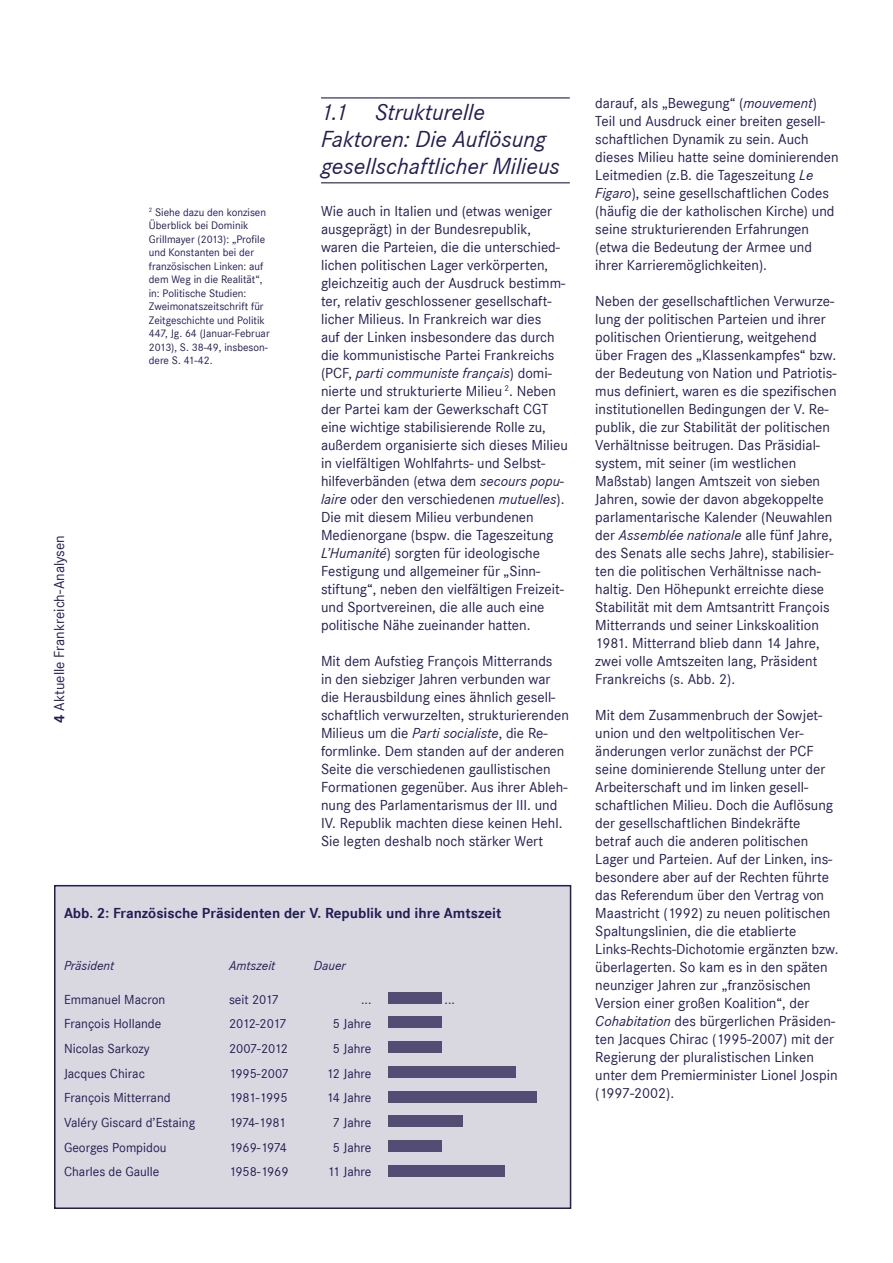
<style>
.page{position:relative;width:893px;height:1263px;background:#fff}
.page>*{position:absolute;margin:0;border:0;box-sizing:border-box;transform-origin:0 0}
.t1{font:italic 24px/27px "Corporate S";color:#221e54}
.t2{font:15px/18px "Corporate S";color:#221e54}
.t3{font:700 15px "Corporate S";color:#221e54}
.t4{font:13.5px "Corporate S";color:#221e54}
.t5{font:italic 13.5px "Corporate S";color:#221e54}
.t6{font:13.5px "Corporate S";letter-spacing:-.065em;color:#221e54}
.t7{font:13.5px "Corporate S";letter-spacing:-.02em;color:#221e54}
.t8{font:13.5px "Corporate S";letter-spacing:-.03em;color:#221e54}
.t9{font:13.5px "Corporate S";letter-spacing:-.06em;color:#221e54}
.t10{font:13.5px "Corporate S";letter-spacing:-.05em;color:#221e54}
.t11{font:11.25px/13.5px "Corporate S";color:#221e54}
.s1{font-weight:700}
.s2{font-style:italic}
</style>
<div class="page">
<hr style="left:321px;top:97px;width:249px;height:1px;background:#221e54">
<hr style="left:321px;top:182px;width:249px;height:1px;background:#221e54">
<div style="left:55px;top:886px;width:516px;height:322px;background:#d9d7e0"></div>
<div style="left:388px;top:992px;width:53px;height:11px;background:#534c74"></div>
<div style="left:388px;top:1016px;width:53px;height:12px;background:#534c74"></div>
<div style="left:388px;top:1041px;width:53px;height:12px;background:#534c74"></div>
<div style="left:388px;top:1066px;width:128px;height:12px;background:#534c74"></div>
<div style="left:388px;top:1091px;width:149px;height:11px;background:#534c74"></div>
<div style="left:388px;top:1115px;width:74px;height:12px;background:#534c74"></div>
<div style="left:388px;top:1140px;width:53px;height:12px;background:#534c74"></div>
<div style="left:388px;top:1165px;width:117px;height:11px;background:#534c74"></div>
<div style="left:54px;top:885px;width:517px;height:324px;border:2px solid #221e54"></div>
<p class="t2" style="left:50px;top:723px;width:189px;rotate:-90deg"><span class="s1">4</span> Aktuelle Frankreich-Analysen</p>
<p class="t11" style="left:149px;top:205px;width:122px"><sup>2</sup> Siehe dazu den konzisen<br>Überblick bei Dominik<br>Grillmayer (2013): „Profile und Konstanten bei der französischen Linken: auf dem Weg in die Realität“, in: Politische Studien:<br>Zweimonatszeitschrift für<br>Zeitgeschichte und Politik<br>447, Jg. 64 (Januar-Februar<br>2013), S. 38-49, insbeson&shy;dere S. 41-42.</p>
<h1 class="t1" style="left:321px;top:98px;width:240px">1.1 Strukturelle<br>Faktoren: Die Auflösung gesellschaftlicher Milieus</h1>
<p class="t2" style="left:321px;top:202px;width:248px">Wie auch in Italien und (etwas weniger ausgeprägt) in der Bundesrepublik, waren die Parteien, die die unterschied&shy;lichen politischen Lager verkörperten, gleichzeitig auch der Ausdruck bestimm&shy;ter, relativ geschlossener gesellschaft&shy;licher Milieus. In Frankreich war dies<br>auf der Linken insbesondere das durch die kommunistische Partei Frankreichs (PCF, <span class="s2">parti communiste français</span>) domi&shy;nierte und strukturierte Milieu <sup>2</sup>. Neben der Partei kam der Gewerkschaft CGT eine wichtige stabilisierende Rolle zu, außerdem organisierte sich dieses Milieu in vielfältigen Wohlfahrts- und Selbst&shy;hilfeverbänden (etwa dem <span class="s2">secours popu&shy;laire</span> oder den verschiedenen <span class="s2">mutuelles</span>).<br>Die mit diesem Milieu verbundenen Medienorgane (bspw. die Tageszeitung <span class="s2">L’Humanité</span>) sorgten für ideologische Festigung und allgemeiner für „Sinn&shy;stiftung“, neben den vielfältigen Freizeit&shy;und Sportvereinen, die alle auch eine politische Nähe zueinander hatten.</p>
<p class="t2" style="left:321px;top:652px;width:249px">Mit dem Aufstieg François Mitterrands<br>in den siebziger Jahren verbunden war die Herausbildung eines ähnlich gesell&shy;schaftlich verwurzelten, strukturierenden Milieus um die <span class="s2">Parti socialiste</span>, die Re&shy;formlinke. Dem standen auf der anderen Seite die verschiedenen gaullistischen Formationen gegenüber. Aus ihrer Ableh&shy;nung des Parlamentarismus der III. und IV. Republik machten diese keinen Hehl.<br>Sie legten deshalb noch stärker Wert</p>
<p class="t3" style="left:64px;top:904px;width:439px">Abb. 2: Französische Präsidenten der V. Republik und ihre Amtszeit</p>
<p class="t5" style="left:64px;top:958px;width:52px">Präsident</p>
<p class="t5" style="left:229px;top:958px;width:48px">Amtszeit</p>
<p class="t5" style="left:314px;top:958px;width:34px">Dauer</p>
<p class="t4" style="left:64px;top:991px;width:103px">Emmanuel Macron</p>
<p class="t4" style="left:229px;top:991px;width:51px">seit 2017</p>
<p class="t4" style="left:361px;top:991px;width:12px">...</p>
<p class="t4" style="left:445px;top:991px;width:12px">...</p>
<p class="t4" style="left:64px;top:1016px;width:99px">François Hollande</p>
<p class="t6" style="left:229px;top:1016px;width:59px">2012-2017</p>
<p class="t4" style="left:333px;top:1016px;width:40px">5 Jahre</p>
<p class="t4" style="left:64px;top:1041px;width:87px">Nicolas Sarkozy</p>
<p class="t7" style="left:229px;top:1041px;width:60px">2007-2012</p>
<p class="t4" style="left:333px;top:1041px;width:40px">5 Jahre</p>
<p class="t4" style="left:64px;top:1065px;width:83px">Jacques Chirac</p>
<p class="t4" style="left:229px;top:1065px;width:61px">1995-2007</p>
<p class="t4" style="left:327px;top:1065px;width:46px">12 Jahre</p>
<p class="t4" style="left:64px;top:1090px;width:108px">François Mitterrand</p>
<p class="t8" style="left:229px;top:1090px;width:60px">1981-1995</p>
<p class="t4" style="left:326px;top:1090px;width:47px">14 Jahre</p>
<p class="t4" style="left:64px;top:1115px;width:133px">Valéry Giscard d’Estaing</p>
<p class="t9" style="left:229px;top:1115px;width:58px">1974-1981</p>
<p class="t4" style="left:333px;top:1115px;width:40px">7 Jahre</p>
<p class="t4" style="left:64px;top:1139px;width:104px">Georges Pompidou</p>
<p class="t10" style="left:229px;top:1139px;width:59px">1969-1974</p>
<p class="t4" style="left:333px;top:1139px;width:40px">5 Jahre</p>
<p class="t4" style="left:64px;top:1164px;width:97px">Charles de Gaulle</p>
<p class="t4" style="left:229px;top:1164px;width:61px">1958-1969</p>
<p class="t4" style="left:327px;top:1164px;width:46px">11 Jahre</p>
<p class="t2" style="left:595px;top:94px;width:245px">darauf, als „Bewegung“ (<span class="s2">mouvement</span>)<br>Teil und Ausdruck einer breiten gesell&shy;schaftlichen Dynamik zu sein. Auch dieses Milieu hatte seine dominierenden Leitmedien (z.B. die Tageszeitung <span class="s2">Le Figaro</span>), seine gesellschaftlichen Codes (häufig die der katholischen Kirche) und seine strukturierenden Erfahrungen (etwa die Bedeutung der Armee und ihrer Karrieremöglichkeiten).</p>
<p class="t2" style="left:595px;top:292px;width:243px">Neben der gesellschaftlichen Verwurze&shy;lung der politischen Parteien und ihrer politischen Orientierung, weitgehend über Fragen des „Klassenkampfes“ bzw. der Bedeutung von Nation und Patriotis&shy;mus definiert, waren es die spezifischen institutionellen Bedingungen der V. Re&shy;publik, die zur Stabilität der politischen Verhältnisse beitrugen. Das Präsidial&shy;system, mit seiner (im westlichen Maßstab) langen Amtszeit von sieben Jahren, sowie der davon abgekoppelte parlamentarische Kalender (Neuwahlen der <span class="s2">Assemblée nationale</span> alle fünf Jahre, des Senats alle sechs Jahre), stabilisier&shy;ten die politischen Verhältnisse nach&shy;haltig. Den Höhepunkt erreichte diese Stabilität mit dem Amtsantritt François Mitterrands und seiner Linkskoalition 1981. Mitterrand blieb dann 14 Jahre, zwei volle Amtszeiten lang, Präsident Frankreichs (s. Abb. 2).</p>
<p class="t2" style="left:595px;top:706px;width:245px">Mit dem Zusammenbruch der Sowjet&shy;union und den weltpolitischen Ver&shy;änderungen verlor zunächst der PCF seine dominierende Stellung unter der Arbeiterschaft und im linken gesell&shy;schaftlichen Milieu. Doch die Auflösung der gesellschaftlichen Bindekräfte betraf auch die anderen politischen Lager und Parteien. Auf der Linken, ins&shy;besondere aber auf der Rechten führte das Referendum über den Vertrag von Maastricht (1992) zu neuen politischen Spaltungslinien, die die etablierte Links-Rechts-Dichotomie ergänzten bzw. überlagerten. So kam es in den späten neunziger Jahren zur „französischen Version einer großen Koalition“, der <span class="s2">Cohabitation</span> des bürgerlichen Präsiden&shy;ten Jacques Chirac (1995-2007) mit der Regierung der pluralistischen Linken unter dem Premierminister Lionel Jospin (1997-2002).</p>
</div>
